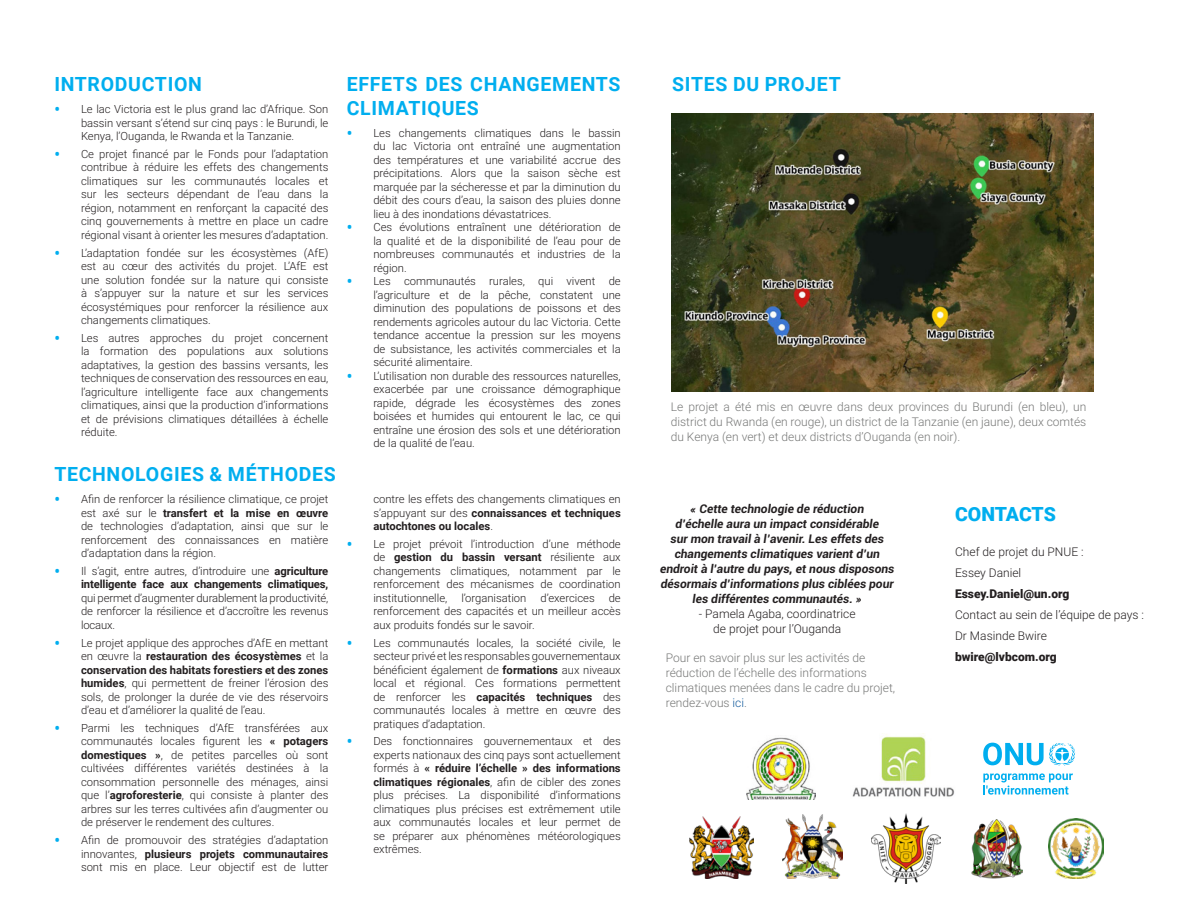
<style>
.page{position:relative;width:1188px;height:918px;background:#fff}
.page>*{position:absolute;margin:0;border:0;box-sizing:border-box;transform-origin:0 0}
.t1{font:700 19.5px/23.4px "Roboto";letter-spacing:.035em;color:#00aeef}
.t2{font:900 19.5px "Roboto";letter-spacing:-.01em;color:#00aeef}
.t3{font:300 12px/15px "Roboto";color:#777877;text-align:justify}
.t4{font:italic 700 12px/15px "Roboto";color:#231f20;text-align:center}
.t5{font:300 12px/15px "Roboto";color:#231f20;text-align:center}
.t6{font:900 12px/21px "Roboto";color:#231f20}
.t7{font:300 11.25px/13.5px "Roboto";color:#231f20;text-align:justify}
.s1{font-size:19.5px;color:#00aeef}
.s2{font-weight:700}
.s3{color:#175d9e}
.s4{font-weight:300}
</style>
<div class="page">
<img style="left:672px;top:113px;width:422px;height:278px">
<img style="left:746px;top:737px;width:70px;height:63px">
<img style="left:871px;top:814px;width:69px;height:70px">
<img style="left:689px;top:816px;width:65px;height:63px">
<img style="left:783px;top:814px;width:60px;height:65px">
<img style="left:971px;top:819px;width:51px;height:60px">
<img style="left:1049px;top:819px;width:54px;height:59px">
<img style="left:852px;top:734px;width:103px;height:63px">
<svg style="left:983px;top:773px;width:90px;height:22px"></svg>
<svg style="left:983px;top:743px;width:92px;height:23px"></svg>
<p class="t1" style="left:54px;top:72px;width:149px">INTRODUCTION</p>
<p class="t7" style="left:81px;top:102px;width:249px;text-indent:-27px"><span class="s1">•</span> Le lac Victoria est le plus grand lac d’Afrique. Son bassin versant s’étend sur cinq pays : le Burundi, le Kenya, l’Ouganda, le Rwanda et la Tanzanie.</p>
<p class="t7" style="left:81px;top:147px;width:249px;text-indent:-27px"><span class="s1">•</span> Ce projet financé par le Fonds pour l’adaptation contribue à réduire les effets des changements climatiques sur les communautés locales et sur les secteurs dépendant de l’eau dans la région, notamment en renforçant la capacité des cinq gouvernements à mettre en place un cadre régional visant à orienter les mesures d’adaptation.</p>
<p class="t7" style="left:81px;top:245px;width:249px;text-indent:-27px"><span class="s1">•</span> L’adaptation fondée sur les écosystèmes (AfE) est au cœur des activités du projet. L’AfE est une solution fondée sur la nature qui consiste à s’appuyer sur la nature et sur les services écosystémiques pour renforcer la résilience aux changements climatiques.</p>
<p class="t7" style="left:81px;top:331px;width:249px;text-indent:-27px"><span class="s1">•</span> Les autres approches du projet concernent la formation des populations aux solutions adaptatives, la gestion des bassins versants, les techniques de conservation des ressources en eau, l’agriculture intelligente face aux changements climatiques, ainsi que la production d’informations et de prévisions climatiques détaillées à échelle réduite.</p>
<p class="t1" style="left:54px;top:462px;width:283px">TECHNOLOGIES &amp; MÉTHODES</p>
<p class="t7" style="left:81px;top:492px;width:249px;text-indent:-27px"><span class="s1">•</span> Afin de renforcer la résilience climatique, ce projet est axé sur le <span class="s2">transfert et la mise en œuvre </span>de technologies d’adaptation, ainsi que sur le renforcement des connaissances en matière d’adaptation dans la région.</p>
<p class="t7" style="left:81px;top:564px;width:249px;text-indent:-27px"><span class="s1">•</span> Il s’agit, entre autres, d’introduire une <span class="s2">agriculture intelligente face aux changements climatiques, </span>qui permet d’augmenter durablement la productivité, de renforcer la résilience et d’accroître les revenus locaux.</p>
<p class="t7" style="left:81px;top:635px;width:249px;text-indent:-27px"><span class="s1">•</span> Le projet applique des approches d’AfE en mettant en œuvre la <span class="s2">restauration des écosystèmes</span> et la <span class="s2">conservation des habitats forestiers et des zones humides</span>, qui permettent de freiner l’érosion des sols, de prolonger la durée de vie des réservoirs d’eau et d’améliorer la qualité de l’eau.</p>
<p class="t7" style="left:81px;top:721px;width:249px;text-indent:-27px"><span class="s1">•</span> Parmi les techniques d’AfE transférées aux communautés locales figurent les <span class="s2">« potagers domestiques »</span>, de petites parcelles où sont cultivées différentes variétés destinées à la consommation personnelle des ménages, ainsi que l’<span class="s2">agroforesterie</span>, qui consiste à planter des arbres sur les terres cultivées afin d’augmenter ou de préserver le rendement des cultures.</p>
<p class="t7" style="left:81px;top:833px;width:249px;text-indent:-27px"><span class="s1">•</span> Afin de promouvoir des stratégies d’adaptation innovantes, <span class="s2">plusieurs projets communautaires </span>sont mis en place. Leur objectif est de lutter</p>
<p class="t1" style="left:347px;top:72px;width:275px">EFFETS DES CHANGEMENTS<br>CLIMATIQUES</p>
<p class="t7" style="left:373px;top:125px;width:249px;text-indent:-27px"><span class="s1">•</span> Les changements climatiques dans le bassin du lac Victoria ont entraîné une augmentation des températures et une variabilité accrue des précipitations. Alors que la saison sèche est marquée par la sécheresse et par la diminution du débit des cours d’eau, la saison des pluies donne lieu à des inondations dévastatrices.</p>
<p class="t7" style="left:373px;top:220px;width:249px;text-indent:-27px"><span class="s1">•</span> Ces évolutions entraînent une détérioration de la qualité et de la disponibilité de l’eau pour de nombreuses communautés et industries de la région.</p>
<p class="t7" style="left:373px;top:274px;width:249px;text-indent:-27px"><span class="s1">•</span> Les communautés rurales, qui vivent de l’agriculture et de la pêche, constatent une diminution des populations de poissons et des rendements agricoles autour du lac Victoria. Cette tendance accentue la pression sur les moyens de subsistance, les activités commerciales et la sécurité alimentaire.</p>
<p class="t7" style="left:373px;top:368px;width:249px;text-indent:-27px"><span class="s1">•</span> L’utilisation non durable des ressources naturelles, exacerbée par une croissance démographique rapide, dégrade les écosystèmes des zones boisées et humides qui entourent le lac, ce qui entraîne une érosion des sols et une détérioration de la qualité de l’eau.</p>
<p class="t7" style="left:373px;top:492px;width:249px">contre les effets des changements climatiques en s’appuyant sur des <span class="s2">connaissances et techniques autochtones ou locales</span>.</p>
<p class="t7" style="left:373px;top:537px;width:249px;text-indent:-27px"><span class="s1">•</span> Le projet prévoit l’introduction d’une méthode de <span class="s2">gestion du bassin versant</span> résiliente aux changements climatiques, notamment par le renforcement des mécanismes de coordination institutionnelle, l’organisation d’exercices de renforcement des capacités et un meilleur accès aux produits fondés sur le savoir.</p>
<p class="t7" style="left:373px;top:635px;width:249px;text-indent:-27px"><span class="s1">•</span> Les communautés locales, la société civile, le secteur privé et les responsables gouvernementaux bénéficient également de <span class="s2">formations</span> aux niveaux local et régional. Ces formations permettent de renforcer les <span class="s2">capacités techniques</span> des communautés locales à mettre en œuvre des pratiques d’adaptation.</p>
<p class="t7" style="left:373px;top:734px;width:249px;text-indent:-27px"><span class="s1">•</span> Des fonctionnaires gouvernementaux et des experts nationaux des cinq pays sont actuellement formés à <span class="s2">« réduire l’échelle » des informations climatiques régionales</span>, afin de cibler des zones plus précises. La disponibilité d’informations climatiques plus précises est extrêmement utile aux communautés locales et leur permet de se préparer aux phénomènes météorologiques extrêmes.</p>
<p class="t1" style="left:672px;top:72px;width:170px">SITES DU PROJET</p>
<p class="t3" style="left:671px;top:399px;width:417px">Le projet a été mis en œuvre dans deux provinces du Burundi (en bleu), un district du Rwanda (en rouge), un district de la Tanzanie (en jaune), deux comtés du Kenya (en vert) et deux districts d’Ouganda (en noir).</p>
<p class="t4" style="left:660px;top:501px;width:236px">« Cette technologie de réduction<br>d’échelle aura un impact considérable<br>sur mon travail à l’avenir. Les effets des changements climatiques varient d’un endroit à l’autre du pays, et nous disposons désormais d’informations plus ciblées pour les différentes communautés. »</p>
<p class="t5" style="left:699px;top:606px;width:158px">- Pamela Agaba, coordinatrice de projet pour l’Ouganda</p>
<p class="t3" style="left:666px;top:650px;width:231px;text-align:left">Pour en savoir plus sur les activités de réduction de l’échelle des informations climatiques menées dans le cadre du projet, rendez-vous <span class="s3">ici</span>.</p>
<p class="t2" style="left:955px;top:501px;width:102px">CONTACTS</p>
<p class="t5" style="left:955px;top:544px;width:130px">Chef de projet du PNUE :</p>
<p class="t5" style="left:955px;top:565px;width:68px">Essey Daniel</p>
<p class="t6" style="left:955px;top:583px;width:116px">Essey.Daniel@un.org</p>
<p class="t5" style="left:955px;top:607px;width:190px">Contact au sein de l’équipe de pays :</p>
<p class="t6" style="left:955px;top:625px;width:103px"><span class="s4">Dr Masinde Bwire </span>bwire@lvbcom.org</p>
</div>
